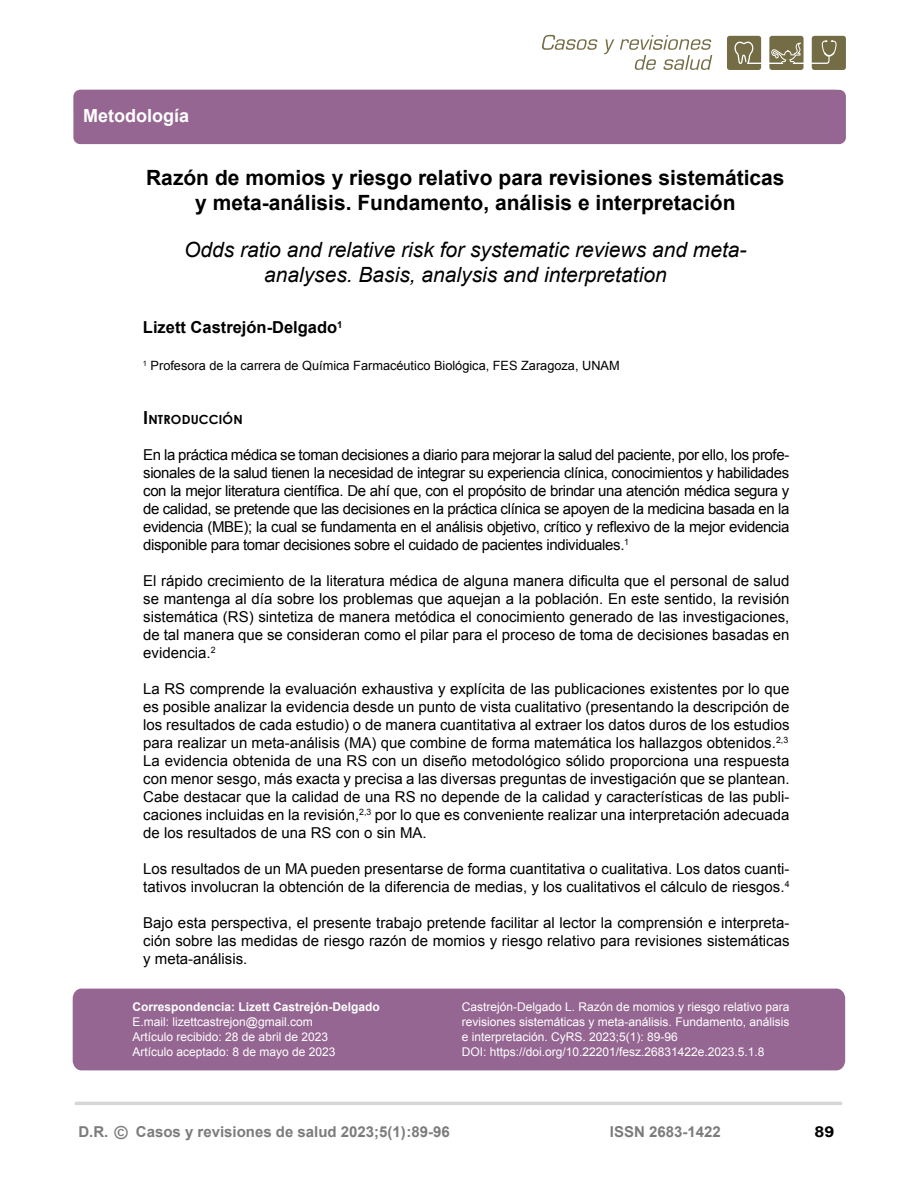
<style>
.page{position:relative;width:918px;height:1188px;background:#fff}
.page>*{position:absolute;margin:0;border:0;box-sizing:border-box;transform-origin:0 0}
.t1{font:700 21px/25.2px "Arial";color:#000;text-align:center}
.t2{font:italic 21px/25.2px "Arial";color:#000;text-align:center}
.t3{font:700 18px "Arial";color:#fff}
.t4{font:700 18px "Arial";color:#7c7c7c}
.t5{font:700 16.5px "Arial";color:#000}
.t6{font:15px/18px "Arial";color:#000;text-align:justify}
.t7{font:700 15px "Arial";color:#7c7c7c}
.t8{font:700 15px "Arial";color:#000;scale:1.2 1}
.t9{font:12.75px "Arial";color:#000}
.t10{font:700 12.6px "Century Gothic";letter-spacing:.015em;color:#000}
.t11{font:12px/15px "Arial";color:#fff}
.t12{font:700 12px "Arial";color:#fff}
.s1{font-size:18px}
</style>
<div class="page">
<div style="left:73px;top:89px;width:769px;height:30px;background:#d2cad2;border-radius:9px"></div>
<div style="left:73px;top:90px;width:773px;height:54px;background:#966692;border-radius:7px"></div>
<svg style="left:542px;top:35px;width:56px;height:15px"></svg>
<svg style="left:604px;top:39px;width:10px;height:15px"></svg>
<svg style="left:620px;top:35px;width:92px;height:35px"></svg>
<svg style="left:812px;top:36px;width:34px;height:34px"></svg>
<svg style="left:769px;top:36px;width:35px;height:34px"></svg>
<svg style="left:727px;top:36px;width:34px;height:34px"></svg>
<div style="left:73px;top:989px;width:772px;height:81px;background:#966692"></div>
<hr style="left:74px;top:1102px;width:768px;height:3px;background:#d6d6d6;border-radius:2px">
<p class="t3" style="left:83px;top:104px;width:108px">Metodología</p>
<h1 class="t1" style="left:146px;top:166px;width:640px">Razón de momios y riesgo relativo para revisiones sistemáticas y meta-análisis. Fundamento, análisis e interpretación</h1>
<h1 class="t2" style="left:184px;top:237px;width:564px">Odds ratio and relative risk for systematic reviews and meta&shy;analyses. Basis, analysis and interpretation</h1>
<p class="t5" style="left:143px;top:317px;width:201px">Lizett Castrejón-Delgado<sup>1</sup></p>
<p class="t9" style="left:143px;top:358px;width:478px"><sup>1</sup> Profesora de la carrera de Química Farmacéutico Biológica, FES Zaragoza, UNAM</p>
<p class="t10" style="left:143px;top:410px;width:101px"><span class="s1">I</span>NTRODUCCIÓN</p>
<p class="t6" style="left:143px;top:446px;width:648px">En la práctica médica se toman decisiones a diario para mejorar la salud del paciente, por ello, los profe&shy;sionales de la salud tienen la necesidad de integrar su experiencia clínica, conocimientos y habilidades con la mejor literatura científica. De ahí que, con el propósito de brindar una atención médica segura y de calidad, se pretende que las decisiones en la práctica clínica se apoyen de la medicina basada en la evidencia (MBE); la cual se fundamenta en el análisis objetivo, crítico y reflexivo de la mejor evidencia disponible para tomar decisiones sobre el cuidado de pacientes individuales.<sup>1</sup></p>
<p class="t6" style="left:143px;top:572px;width:648px">El rápido crecimiento de la literatura médica de alguna manera dificulta que el personal de salud se mantenga al día sobre los problemas que aquejan a la población. En este sentido, la revisión sistemática (RS) sintetiza de manera metódica el conocimiento generado de las investigaciones, de tal manera que se consideran como el pilar para el proceso de toma de decisiones basadas en evidencia.<sup>2</sup></p>
<p class="t6" style="left:143px;top:680px;width:648px">La RS comprende la evaluación exhaustiva y explícita de las publicaciones existentes por lo que es posible analizar la evidencia desde un punto de vista cualitativo (presentando la descripción de los resultados de cada estudio) o de manera cuantitativa al extraer los datos duros de los estudios para realizar un meta-análisis (MA) que combine de forma matemática los hallazgos obtenidos.<sup>2,3<br></sup>La evidencia obtenida de una RS con un diseño metodológico sólido proporciona una respuesta con menor sesgo, más exacta y precisa a las diversas preguntas de investigación que se plantean.<br>Cabe destacar que la calidad de una RS no depende de la calidad y características de las publi&shy;caciones incluidas en la revisión,<sup>2,3</sup> por lo que es conveniente realizar una interpretación adecuada de los resultados de una RS con o sin MA.</p>
<p class="t6" style="left:143px;top:860px;width:648px">Los resultados de un MA pueden presentarse de forma cuantitativa o cualitativa. Los datos cuanti&shy;tativos involucran la obtención de la diferencia de medias, y los cualitativos el cálculo de riesgos.<sup>4</sup></p>
<p class="t6" style="left:143px;top:914px;width:648px">Bajo esta perspectiva, el presente trabajo pretende facilitar al lector la comprensión e interpreta&shy;ción sobre las medidas de riesgo razón de momios y riesgo relativo para revisiones sistemáticas y meta-análisis.</p>
<p class="t12" style="left:133px;top:999px;width:249px">Correspondencia: Lizett Castrejón-Delgado</p>
<p class="t11" style="left:133px;top:1015px;width:204px">E.mail: lizettcastrejon@gmail.com<br>Artículo recibido: 28 de abril de 2023<br>Artículo aceptado: 8 de mayo de 2023</p>
<p class="t11" style="left:462px;top:1000px;width:329px">Castrejón-Delgado L. Razón de momios y riesgo relativo para revisiones sistemáticas y meta-análisis. Fundamento, análisis e interpretación. CyRS. 2023;5(1): 89-96<br>DOI: https://doi.org/10.22201/fesz.26831422e.2023.5.1.8</p>
<p class="t7" style="left:78px;top:1122px;width:31px">D.R.</p>
<p class="t7" style="left:610px;top:1122px;width:112px">ISSN 2683-1422</p>
<p class="t4" style="left:115px;top:1121px;width:15px">©</p>
<p class="t7" style="left:136px;top:1122px;width:315px">Casos y revisiones de salud 2023;5(1):89-96</p>
<p class="t8" style="left:814px;top:1122px;width:18px">89</p>
</div>
